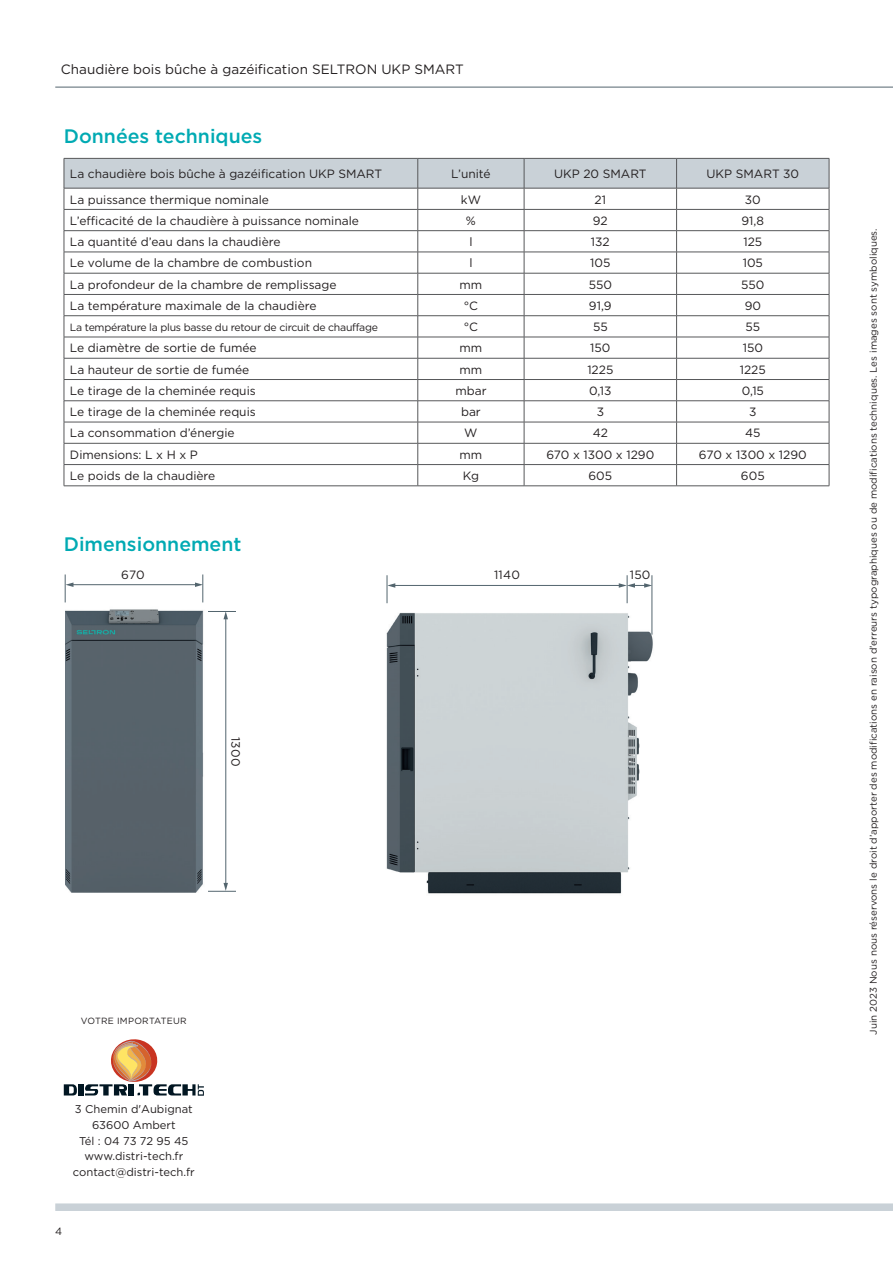
<style>
.page{position:relative;width:893px;height:1263px;background:#fff}
.page>*{position:absolute;margin:0;border:0;box-sizing:border-box;transform-origin:0 0}
.Header-1_margin__bot{font:500 19.5px "Gotham";color:#00aab3}
.t1{font:13.5px "Gotham";color:#231f20}
.Paragraph{font:12px "Gotham";color:#231f20}
.t2{font:11.25px "Gotham";color:#231f20}
.Paragraph-2{font:10.5px "Gotham";letter-spacing:-.025em;color:#231f20}
.Paragraph-3{font:9.75px "Gotham";color:#231f20}
.Paragraph-4{font:9px "Gotham";letter-spacing:.03em;color:#231f20}
</style>
<div class="page">
<hr style="left:55px;top:87px;width:838px;height:1px;background:#53656e">
<div style="left:55px;top:1203px;width:838px;height:8px;background:#c9d1d7"></div>
<svg style="left:64px;top:158px;width:766px;height:328px"></svg>
<hr style="left:64px;top:486px;width:354px;height:1px;background:#57585a">
<hr style="left:418px;top:486px;width:106px;height:1px;background:#57585a">
<hr style="left:524px;top:486px;width:153px;height:1px;background:#57585a">
<hr style="left:677px;top:486px;width:152px;height:1px;background:#57585a">
<img style="left:65px;top:600px;width:139px;height:293px">
<hr style="left:72px;top:584px;width:125px;height:1px;background:#53656e">
<hr style="left:225px;top:618px;width:1px;height:267px;background:#53656e">
<svg style="left:195px;top:574px;width:8px;height:28px"></svg>
<svg style="left:65px;top:574px;width:8px;height:28px"></svg>
<svg style="left:208px;top:611px;width:28px;height:8px"></svg>
<svg style="left:208px;top:883px;width:28px;height:9px"></svg>
<img style="left:386px;top:600px;width:267px;height:294px">
<hr style="left:395px;top:585px;width:226px;height:1px;background:#53656e">
<svg style="left:619px;top:575px;width:33px;height:28px"></svg>
<svg style="left:387px;top:575px;width:8px;height:28px"></svg>
<hr style="left:652px;top:575px;width:1px;height:60px;background:#53656e">
<svg style="left:64px;top:1084px;width:13px;height:11px"></svg>
<div style="left:78px;top:1084px;width:6px;height:11px;background:#011622"></div>
<svg style="left:85px;top:1039px;width:119px;height:57px"></svg>
<p class="t1" style="left:61px;top:60px;width:404px">Chaudière bois bûche à gazéification SELTRON UKP SMART</p>
<p class="Header-1_margin__bot" style="left:64px;top:124px;width:200px">Données techniques</p>
<p class="Paragraph" style="left:70px;top:166px;width:314px">La chaudière bois bûche à gazéification UKP SMART</p>
<p class="Paragraph" style="left:451px;top:166px;width:41px">L’unité</p>
<p class="Paragraph" style="left:554px;top:166px;width:94px">UKP 20 SMART</p>
<p class="Paragraph" style="left:706px;top:166px;width:94px">UKP SMART 30</p>
<p class="Paragraph" style="left:70px;top:192px;width:201px">La puissance thermique nominale</p>
<p class="Paragraph" style="left:461px;top:192px;width:22px">kW</p>
<p class="Paragraph" style="left:595px;top:192px;width:13px">21</p>
<p class="Paragraph" style="left:745px;top:192px;width:17px">30</p>
<p class="Paragraph" style="left:70px;top:213px;width:291px">L’efficacité de la chaudière à puissance nominale</p>
<p class="Paragraph" style="left:466px;top:213px;width:12px">%</p>
<p class="Paragraph" style="left:593px;top:213px;width:16px">92</p>
<p class="Paragraph" style="left:741px;top:213px;width:24px">91,8</p>
<p class="Paragraph" style="left:70px;top:234px;width:212px">La quantité d’eau dans la chaudière</p>
<p class="Paragraph" style="left:469px;top:234px;width:5px">l</p>
<p class="Paragraph" style="left:591px;top:234px;width:20px">132</p>
<p class="Paragraph" style="left:743px;top:234px;width:20px">125</p>
<p class="Paragraph" style="left:70px;top:255px;width:244px">Le volume de la chambre de combustion</p>
<p class="Paragraph" style="left:469px;top:255px;width:5px">l</p>
<p class="Paragraph" style="left:590px;top:255px;width:22px">105</p>
<p class="Paragraph" style="left:743px;top:255px;width:22px">105</p>
<p class="Paragraph" style="left:70px;top:277px;width:268px">La profondeur de la chambre de remplissage</p>
<p class="Paragraph" style="left:460px;top:277px;width:24px">mm</p>
<p class="Paragraph" style="left:589px;top:277px;width:25px">550</p>
<p class="Paragraph" style="left:741px;top:277px;width:25px">550</p>
<p class="Paragraph" style="left:70px;top:298px;width:248px">La température maximale de la chaudière</p>
<p class="Paragraph" style="left:464px;top:298px;width:16px">°C</p>
<p class="Paragraph" style="left:589px;top:298px;width:24px">91,9</p>
<p class="Paragraph" style="left:745px;top:298px;width:18px">90</p>
<p class="Paragraph-2" style="left:70px;top:320px;width:309px">La température la plus basse du retour de circuit de chauffage</p>
<p class="Paragraph" style="left:464px;top:319px;width:16px">°C</p>
<p class="Paragraph" style="left:593px;top:319px;width:16px">55</p>
<p class="Paragraph" style="left:745px;top:319px;width:16px">55</p>
<p class="Paragraph" style="left:70px;top:340px;width:188px">Le diamètre de sortie de fumée</p>
<p class="Paragraph" style="left:460px;top:340px;width:24px">mm</p>
<p class="Paragraph" style="left:590px;top:340px;width:22px">150</p>
<p class="Paragraph" style="left:743px;top:340px;width:22px">150</p>
<p class="Paragraph" style="left:70px;top:362px;width:181px">La hauteur de sortie de fumée</p>
<p class="Paragraph" style="left:460px;top:362px;width:24px">mm</p>
<p class="Paragraph" style="left:587px;top:362px;width:28px">1225</p>
<p class="Paragraph" style="left:740px;top:362px;width:28px">1225</p>
<p class="Paragraph" style="left:70px;top:383px;width:187px">Le tirage de la cheminée requis</p>
<p class="Paragraph" style="left:455px;top:383px;width:33px">mbar</p>
<p class="Paragraph" style="left:589px;top:383px;width:24px">0,13</p>
<p class="Paragraph" style="left:742px;top:383px;width:24px">0,15</p>
<p class="Paragraph" style="left:70px;top:404px;width:187px">Le tirage de la cheminée requis</p>
<p class="Paragraph" style="left:461px;top:404px;width:21px">bar</p>
<p class="Paragraph" style="left:597px;top:404px;width:9px">3</p>
<p class="Paragraph" style="left:749px;top:404px;width:9px">3</p>
<p class="Paragraph" style="left:70px;top:425px;width:166px">La consommation d’énergie</p>
<p class="Paragraph" style="left:464px;top:425px;width:15px">W</p>
<p class="Paragraph" style="left:593px;top:425px;width:17px">42</p>
<p class="Paragraph" style="left:745px;top:425px;width:17px">45</p>
<p class="Paragraph" style="left:70px;top:447px;width:130px">Dimensions: L x H x P</p>
<p class="Paragraph" style="left:460px;top:447px;width:24px">mm</p>
<p class="Paragraph" style="left:546px;top:447px;width:109px">670 x 1300 x 1290</p>
<p class="Paragraph" style="left:699px;top:447px;width:109px">670 x 1300 x 1290</p>
<p class="Paragraph" style="left:70px;top:468px;width:147px">Le poids de la chaudière</p>
<p class="Paragraph" style="left:463px;top:468px;width:18px">Kg</p>
<p class="Paragraph" style="left:588px;top:468px;width:25px">605</p>
<p class="Paragraph" style="left:741px;top:468px;width:25px">605</p>
<p class="Header-1_margin__bot" style="left:64px;top:531px;width:179px">Dimensionnement</p>
<p class="Paragraph" style="left:121px;top:567px;width:25px">670</p>
<p class="Paragraph" style="left:243px;top:736px;width:31px;rotate:90deg">1300</p>
<p class="Paragraph-4" style="left:81px;top:1015px;width:107px">VOTRE IMPORTATEUR</p>
<p class="t2" style="left:75px;top:1102px;width:119px">3 Chemin d'Aubignat</p>
<p class="t2" style="left:92px;top:1118px;width:85px">63600 Ambert</p>
<p class="t2" style="left:79px;top:1133px;width:111px">Tél : 04 73 72 95 45</p>
<p class="t2" style="left:84px;top:1149px;width:100px">www.distri-tech.fr</p>
<p class="t2" style="left:73px;top:1165px;width:123px">contact@distri-tech.fr</p>
<p class="Paragraph-2" style="left:55px;top:1225px;width:9px">4</p>
<p class="Paragraph" style="left:494px;top:567px;width:28px">1140</p>
<p class="Paragraph" style="left:630px;top:567px;width:22px">150</p>
<p class="Paragraph-3" style="left:867px;top:1034px;width:808px;rotate:-90deg">Juin 2023 Nous nous réservons le droit d’apporter des modifications en raison d’erreurs typographiques ou de modifications techniques. Les images sont symboliques.</p>
</div>
